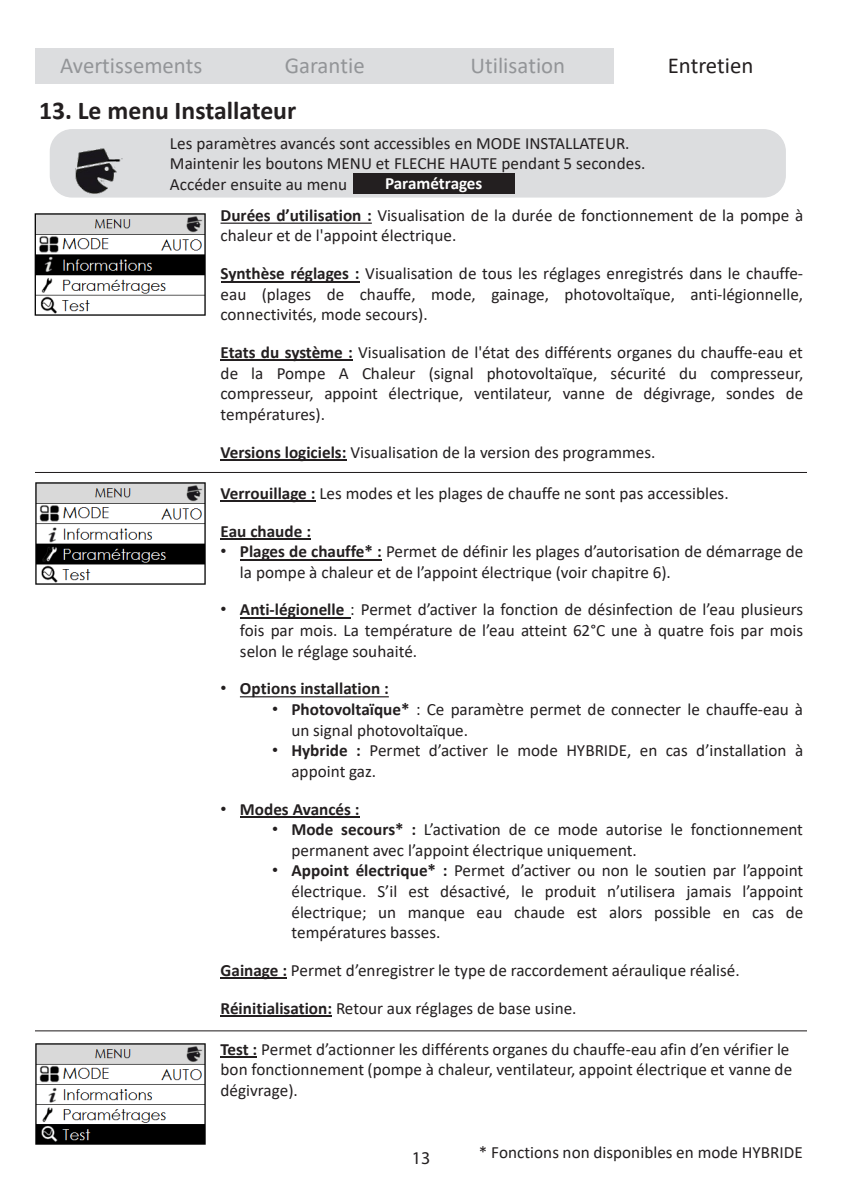
<style>
.page{position:relative;width:842px;height:1191px;background:#fff}
.page>*{position:absolute;margin:0;border:0;box-sizing:border-box;transform-origin:0 0}
.t1{font:700 25.8px "Calibri";color:#231f20}
.t2{font:22.8px "Calibri";color:#939598}
.t3{font:22.8px "Calibri";color:#231f20}
.t4{font:18px "Myriad Pro";color:#231f20}
.t5{font:17.2px/20.6px "Calibri";color:#231f20}
.t6{font:700 17.2px "Calibri";color:#231f20}
.s1{font-weight:700;color:#fff}
.s2{font-weight:700}
.s3{font-family:"Arial"}
.s4{font-family:"Arial";font-weight:400}
</style>
<div class="page">
<div style="left:50px;top:129px;width:736px;height:69px;background:#dcdddf;border:1px solid #dcdddf;border-radius:22px"></div>
<div style="left:353px;top:173px;width:162px;height:21px;background:#231f20"></div>
<img style="left:58px;top:148px;width:81px;height:50px">
<svg style="left:221px;top:223px;width:151px;height:1px"></svg>
<hr style="left:221px;top:281px;width:138px;height:1px;background:#231f20">
<hr style="left:221px;top:360px;width:132px;height:1px;background:#231f20">
<hr style="left:221px;top:459px;width:126px;height:1px;background:#231f20">
<hr style="left:221px;top:500px;width:95px;height:2px;background:#231f20">
<hr style="left:221px;top:538px;width:90px;height:1px;background:#231f20">
<hr style="left:240px;top:559px;width:142px;height:1px;background:#231f20">
<hr style="left:240px;top:617px;width:110px;height:1px;background:#231f20">
<svg style="left:240px;top:696px;width:149px;height:1px"></svg>
<hr style="left:240px;top:816px;width:119px;height:1px;background:#231f20">
<hr style="left:221px;top:977px;width:66px;height:1px;background:#231f20">
<hr style="left:221px;top:1015px;width:111px;height:1px;background:#231f20">
<hr style="left:221px;top:1056px;width:36px;height:1px;background:#231f20">
<hr style="left:35px;top:472px;width:772px;height:1px;background:#231f20">
<hr style="left:35px;top:1030px;width:772px;height:1px;background:#231f20">
<img style="left:35px;top:213px;width:171px;height:103px">
<img style="left:35px;top:482px;width:171px;height:103px">
<img style="left:35px;top:1043px;width:171px;height:102px">
<div style="left:35px;top:48px;width:192px;height:35px;background:#dcdddf"></div>
<div style="left:228px;top:48px;width:193px;height:35px;background:#dcdddf"></div>
<div style="left:421px;top:48px;width:193px;height:35px;background:#dcdddf"></div>
<h2 class="t2" style="left:60px;top:50px;width:144px">Avertissements</h2>
<h2 class="t2" style="left:285px;top:50px;width:81px">Garantie</h2>
<h2 class="t2" style="left:470px;top:50px;width:96px">Utilisation</h2>
<h2 class="t3" style="left:668px;top:50px;width:87px">Entretien</h2>
<h1 class="t1" style="left:39px;top:92px;width:259px">13. Le menu Installateur</h1>
<p class="t5" style="left:170px;top:132px;width:477px">Les paramètres avancés sont accessibles en MODE INSTALLATEUR.<br>Maintenir les boutons MENU et FLECHE HAUTE pendant 5 secondes.<br>Accéder ensuite au menu</p>
<p class="t5" style="left:221px;top:168px;width:584px;line-height:31.2px;text-indent:165px"><span class="s1">Paramétrages<br></span><span class="s2">Durées d’utilisation :</span> Visualisation de la durée de fonctionnement de la pompe à</p>
<p class="t5" style="left:221px;top:216px;width:584px;line-height:37.8px">chaleur et de l'appoint électrique.<br><span class="s2">Synthèse réglages :</span> Visualisation de tous les réglages enregistrés dans le chauffe-</p>
<p class="t5" style="left:221px;top:283px;width:584px">eau (plages de chauffe, mode, gainage, photovoltaïque, anti-légionnelle, connectivités, mode secours).</p>
<p class="t5" style="left:221px;top:341px;width:584px;text-align:justify"><span class="s2">Etats du système :</span> Visualisation de l'état des différents organes du chauffe-eau et de la Pompe A Chaleur (signal photovoltaïque, sécurité du compresseur, compresseur, appoint électrique, ventilateur, vanne de dégivrage, sondes de températures).</p>
<p class="t5" style="left:221px;top:441px;width:436px"><span class="s2">Versions logiciels:</span> Visualisation de la version des programmes.</p>
<p class="t5" style="left:221px;top:474px;width:510px;line-height:37.8px"><span class="s2">Verrouillage :</span> Les modes et les plages de chauffe ne sont pas accessibles.<br><span class="s2">Eau chaude :</span></p>
<p class="t5" style="left:240px;top:540px;width:565px;text-indent:-19px"><span class="s3">•</span> <span class="s2">Plages de chauffe* :</span> Permet de définir les plages d’autorisation de démarrage de la pompe à chaleur et de l’appoint électrique (voir chapitre 6).</p>
<p class="t5" style="left:240px;top:599px;width:565px;text-align:justify;text-indent:-19px"><span class="s3">•</span> <span class="s2">Anti-légionelle</span> : Permet d’activer la fonction de désinfection de l’eau plusieurs fois par mois. La température de l’eau atteint 62°C une à quatre fois par mois selon le réglage souhaité.</p>
<p class="t6" style="left:221px;top:676px;width:170px"><span class="s4">•</span> Options installation :</p>
<p class="t5" style="left:291px;top:698px;width:513px;text-indent:-19px"><span class="s3">•</span> <span class="s2">Photovoltaïque*</span> : Ce paramètre permet de connecter le chauffe-eau à un signal photovoltaïque.</p>
<p class="t5" style="left:291px;top:739px;width:513px;text-indent:-19px"><span class="s3">•</span> <span class="s2">Hybride :</span> Permet d’activer le mode HYBRIDE, en cas d’installation à appoint gaz.</p>
<p class="t6" style="left:221px;top:796px;width:140px"><span class="s4">•</span> Modes Avancés :</p>
<p class="t5" style="left:291px;top:818px;width:513px;text-indent:-19px"><span class="s3">•</span> <span class="s2">Mode secours* :</span> L’activation de ce mode autorise le fonctionnement permanent avec l’appoint électrique uniquement.</p>
<p class="t5" style="left:291px;top:860px;width:513px;text-align:justify;text-indent:-19px"><span class="s3">•</span> <span class="s2">Appoint électrique* :</span> Permet d’activer ou non le soutien par l’appoint électrique. S’il est désactivé, le produit n’utilisera jamais l’appoint électrique; un manque eau chaude est alors possible en cas de températures basses.</p>
<p class="t5" style="left:221px;top:950px;width:521px;line-height:37.8px"><span class="s2">Gainage :</span> Permet d’enregistrer le type de raccordement aéraulique réalisé.<br><span class="s2">Réinitialisation:</span> Retour aux réglages de base usine.</p>
<p class="t5" style="left:221px;top:1038px;width:573px"><span class="s2">Test :</span> Permet d’actionner les différents organes du chauffe-eau afin d’en vérifier le bon fonctionnement (pompe à chaleur, ventilateur, appoint électrique et vanne de dégivrage).</p>
<p class="t4" style="left:412px;top:1146px;width:20px">13</p>
<p class="t5" style="left:479px;top:1141px;width:325px">* Fonctions non disponibles en mode HYBRIDE</p>
</div>
